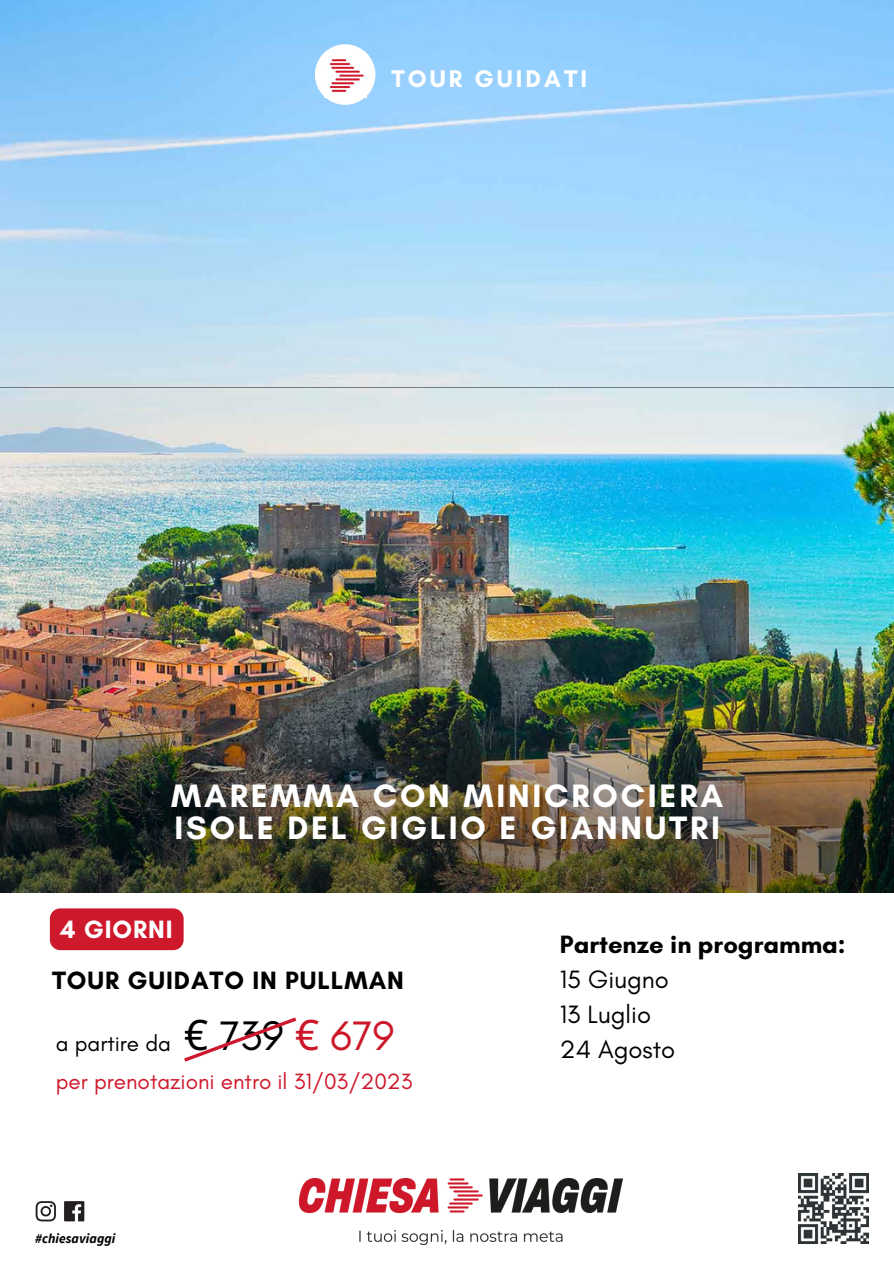
<style>
.page{position:relative;width:894px;height:1264px;background:#fff}
.page>*{position:absolute;margin:0;border:0;box-sizing:border-box;transform-origin:0 0}
.t1{font:42px "Glacial Indifference";color:#000}
.t2{font:700 33px/32.7px "Glacial Indifference";letter-spacing:.085em;color:#fff}
.t3{font:25.5px/35px "Glacial Indifference";color:#000}
.t4{font:700 25.5px "Glacial Indifference";letter-spacing:.02em;color:#000}
.t5{font:700 25.5px "Glacial Indifference";color:#000}
.t6{font:700 25.5px "Glacial Indifference";letter-spacing:.035em;color:#fff}
.t7{font:700 24.6px "Glacial Indifference";letter-spacing:.125em;color:#fff}
.t8{font:22.5px "Glacial Indifference";color:#ce192c}
.t9{font:22.5px "Glacial Indifference";color:#000}
.t10{font:italic 700 13.5px "Source Sans Pro";letter-spacing:.005em;color:#000}
.s1{font-family:"Noto Sans"}
.s2{font-family:"Noto Sans";color:#cd1729}
.s3{color:#cd1729}
</style>
<div class="page">
<img style="left:0;top:0;width:893px;height:388px">
<img style="left:0;top:388px;width:893px;height:504px">
<div style="left:315px;top:44px;width:60px;height:61px;background:#fff;border-radius:50%"></div>
<img style="left:330px;top:59px;width:37px;height:38px">
<img style="left:298px;top:1178px;width:324px;height:65px">
<img style="left:798px;top:1173px;width:69px;height:70px">
<img style="left:35px;top:1201px;width:50px;height:21px">
<svg style="left:184px;top:1017px;width:113px;height:45px"></svg>
<div style="left:50px;top:908px;width:133px;height:42px;background:#ce192c"></div>
<p class="t7" style="left:391px;top:63px;width:197px">TOUR GUIDATI</p>
<p class="t2" style="left:171px;top:778px;width:553px">MAREMMA CON MINICROCIERA<br>ISOLE DEL GIGLIO E GIANNUTRI</p>
<p class="t6" style="left:60px;top:914px;width:114px">4 GIORNI</p>
<p class="t4" style="left:52px;top:964px;width:353px">TOUR GUIDATO IN PULLMAN</p>
<p class="t9" style="left:56px;top:1029px;width:117px">a partire da</p>
<p class="t1" style="left:184px;top:1009px;width:211px"><span class="s1">€</span> 739 <span class="s2">€</span> <span class="s3">679</span></p>
<p class="t8" style="left:56px;top:1067px;width:358px">per prenotazioni entro il 31/03/2023</p>
<p class="t10" style="left:35px;top:1229px;width:82px">#chiesaviaggi</p>
<p class="t5" style="left:560px;top:929px;width:287px">Partenze in programma:</p>
<p class="t3" style="left:560px;top:961px;width:117px">15 Giugno<br>13 Luglio<br>24 Agosto</p>
</div>
